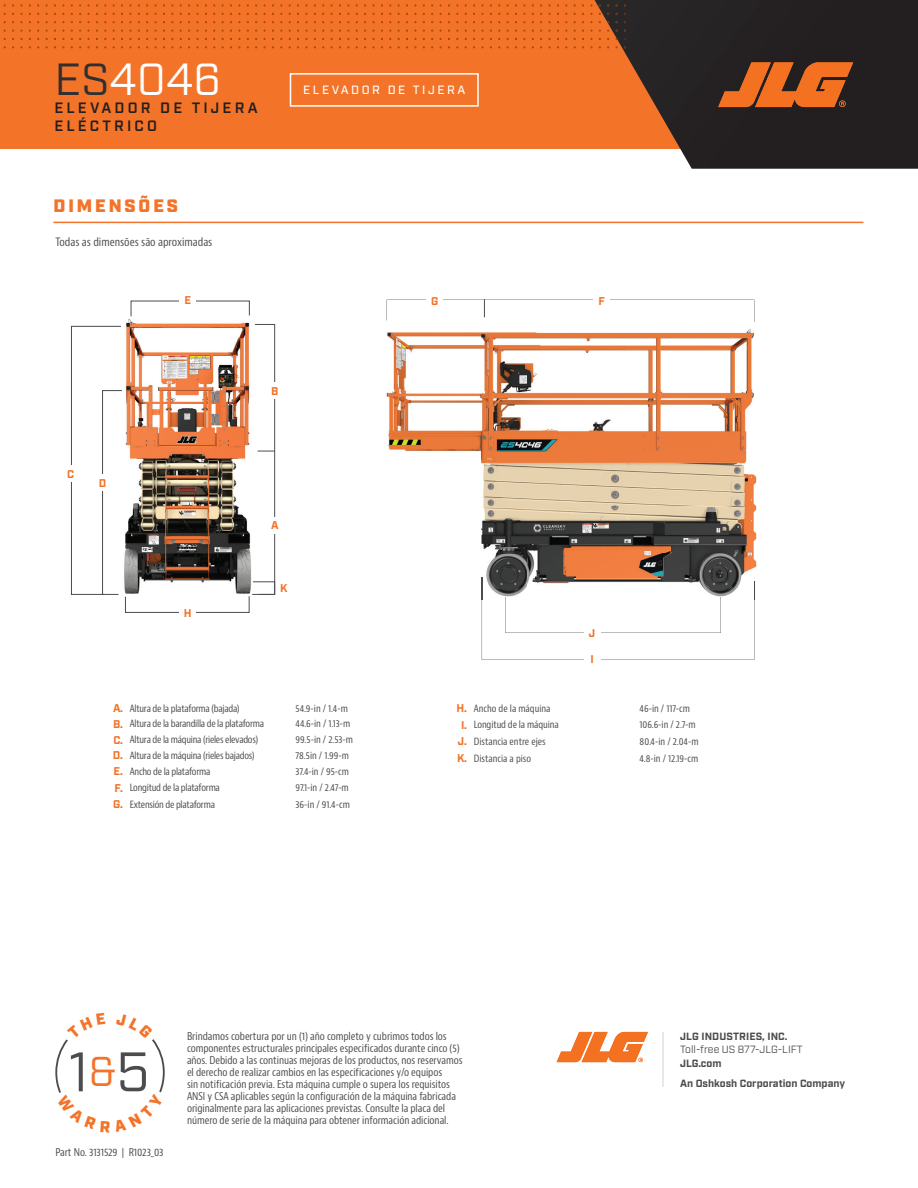
<style>
.page{position:relative;width:918px;height:1188px;background:#fff}
.page>*{position:absolute;margin:0;border:0;box-sizing:border-box;transform-origin:0 0}
.t1{font:55.5px "Industry";color:#4b4c4d}
.t2{font:45px "Industry";color:#fff}
.t3{font:900 18px "Industry";letter-spacing:.16em;color:#f37328}
.t4{font:600 15px/18px "Industry";letter-spacing:.21em;color:#231f20}
.t5{font:500 12px "Industry";letter-spacing:.21em;color:#fff}
.t6{font:condensed 11.25px "Bernino Sans";color:#4b4c4d}
.t7{font:700 11.25px "Industry";color:#f37328}
.t8{font:condensed 10.5px/12px "Bernino Sans";letter-spacing:-.005em;color:#4b4c4d}
.t9{font:700 10.5px "Industry";color:#4b4c4d}
.t10{font:10.5px "Industry";color:#4b4c4d}
.t11{font:condensed 9.75px "Bernino Sans";letter-spacing:-.025em;color:#4b4c4d}
.t12{font:condensed 9.75px "Bernino Sans";color:#4b4c4d}
.s1{color:#312f30}
.s2{font-family:"Industry";font-weight:700;font-stretch:normal;font-size:11.25px;color:#f37328}
.s3{font-size:41.7px;color:#f37328}
</style>
<div class="page">
<div style="left:0;top:0;width:694px;height:149px;background:#f37328"></div>
<svg style="left:595px;top:0;width:323px;height:169px"></svg>
<svg style="left:718px;top:62px;width:135px;height:45px;background:#af5620"></svg>
<svg style="left:557px;top:1032px;width:91px;height:30px"></svg>
<hr style="left:663px;top:1032px;width:1px;height:55px;background:#d1d2d4">
<img style="left:119px;top:310px;width:132px;height:283px">
<hr style="left:53px;top:222px;width:810px;height:1px;background:#f37328">
<svg style="left:131px;top:301px;width:119px;height:16px"></svg>
<svg style="left:71px;top:326px;width:179px;height:287px"></svg>
<svg style="left:484px;top:299px;width:1px;height:18px"></svg>
<div style="left:180px;top:292px;width:16px;height:16px;background:#fff"></div>
<div style="left:180px;top:604px;width:16px;height:17px;background:#fff"></div>
<div style="left:94px;top:474px;width:17px;height:17px;background:#fff"></div>
<div style="left:63px;top:465px;width:16px;height:17px;background:#fff"></div>
<img style="left:386px;top:329px;width:371px;height:270px">
<svg style="left:482px;top:578px;width:272px;height:82px"></svg>
<svg style="left:754px;top:581px;width:1px;height:18px"></svg>
<svg style="left:252px;top:324px;width:23px;height:271px"></svg>
<div style="left:267px;top:382px;width:16px;height:16px;background:#fff"></div>
<div style="left:267px;top:517px;width:16px;height:16px;background:#fff"></div>
<div style="left:290px;top:73px;width:189px;height:34px;border:2px solid #fff"></div>
<svg style="left:55px;top:1039px;width:13px;height:54px"></svg>
<svg style="left:152px;top:1039px;width:13px;height:54px"></svg>
<h2 class="t2" style="left:55px;top:53px;width:168px"><span class="s1">ES</span>4046</h2>
<h3 class="t4" style="left:54px;top:100px;width:205px">ELEVADOR DE TIJERA<br>ELÉCTRICO</h3>
<h3 class="t3" style="left:54px;top:195px;width:126px">DIMENSÕES</h3>
<p class="t6" style="left:55px;top:235px;width:159px">Todas as dimensões são aproximadas</p>
<p class="t5" style="left:303px;top:83px;width:164px">ELEVADOR DE TIJERA</p>
<p class="t7" style="left:185px;top:293px;width:8px">E</p>
<p class="t7" style="left:431px;top:294px;width:9px">G</p>
<p class="t7" style="left:599px;top:294px;width:8px">F</p>
<p class="t7" style="left:67px;top:467px;width:9px">C</p>
<p class="t7" style="left:99px;top:476px;width:9px">D</p>
<p class="t7" style="left:184px;top:606px;width:9px">H</p>
<p class="t7" style="left:271px;top:384px;width:9px">B</p>
<p class="t7" style="left:271px;top:519px;width:9px">A</p>
<p class="t7" style="left:280px;top:581px;width:9px">K</p>
<p class="t11" style="left:113px;top:702px;width:128px"><span class="s2">A.</span> Altura de la plataforma (bajada)</p>
<p class="t11" style="left:296px;top:702px;width:54px">54.9-in / 1.4-m</p>
<p class="t11" style="left:113px;top:718px;width:152px"><span class="s2">B.</span> Altura de la barandilla de la plataforma</p>
<p class="t11" style="left:296px;top:718px;width:56px">44.6-in / 1.13-m</p>
<p class="t11" style="left:113px;top:734px;width:146px"><span class="s2">C.</span> Altura de la máquina (rieles elevados)</p>
<p class="t11" style="left:296px;top:734px;width:59px">99.5-in / 2.53-m</p>
<p class="t11" style="left:113px;top:749px;width:143px"><span class="s2">D.</span> Altura de la máquina (rieles bajados)</p>
<p class="t11" style="left:296px;top:749px;width:55px">78.5in / 1.99-m</p>
<p class="t11" style="left:114px;top:765px;width:98px"><span class="s2">E.</span> Ancho de la plataforma</p>
<p class="t11" style="left:296px;top:765px;width:55px">37.4-in / 95-cm</p>
<p class="t11" style="left:114px;top:782px;width:107px"><span class="s2">F.</span> Longitud de la plataforma</p>
<p class="t11" style="left:296px;top:782px;width:55px">97.1-in / 2.47-m</p>
<p class="t11" style="left:113px;top:799px;width:103px"><span class="s2">G.</span> Extensión de plataforma</p>
<p class="t11" style="left:296px;top:799px;width:56px">36-in / 91.4-cm</p>
<p class="t7" style="left:589px;top:626px;width:8px">J</p>
<p class="t7" style="left:590px;top:652px;width:5px">I</p>
<p class="t12" style="left:456px;top:702px;width:96px"><span class="s2">H.</span> Ancho de la máquina</p>
<p class="t11" style="left:640px;top:702px;width:52px">46-in / 117-cm</p>
<p class="t11" style="left:461px;top:719px;width:99px"><span class="s2">I.</span> Longitud de la máquina</p>
<p class="t11" style="left:640px;top:719px;width:58px">106.6-in / 2.7-m</p>
<p class="t12" style="left:458px;top:735px;width:89px"><span class="s2">J.</span> Distancia entre ejes</p>
<p class="t11" style="left:640px;top:735px;width:61px">80.4-in / 2.04-m</p>
<p class="t12" style="left:457px;top:752px;width:76px"><span class="s2">K.</span> Distancia a piso</p>
<p class="t11" style="left:640px;top:752px;width:60px">4.8-in / 12.19-cm</p>
<h1 class="t1" style="left:68px;top:1039px;width:83px">1<span class="s3">&amp;</span>5</h1>
<p class="t8" style="left:55px;top:1147px;width:110px">Part No. 3131529 | R1023_03</p>
<p class="t8" style="left:187px;top:1031px;width:277px">Brindamos cobertura por un (1) año completo y cubrimos todos los componentes estructurales principales especificados durante cinco (5) años. Debido a las continuas mejoras de los productos, nos reservamos el derecho de realizar cambios en las especificaciones y/o equipos<br>sin notificación previa. Esta máquina cumple o supera los requisitos ANSI y CSA aplicables según la configuración de la máquina fabricada originalmente para las aplicaciones previstas. Consulte la placa del número de serie de la máquina para obtener información adicional.</p>
<p class="t9" style="left:680px;top:1030px;width:109px">JLG INDUSTRIES, INC.</p>
<p class="t10" style="left:680px;top:1043px;width:124px">Toll-free US 877-JLG-LIFT</p>
<p class="t9" style="left:680px;top:1057px;width:43px">JLG.com</p>
<p class="t9" style="left:680px;top:1077px;width:167px">An Oshkosh Corporation Company</p>
</div>
